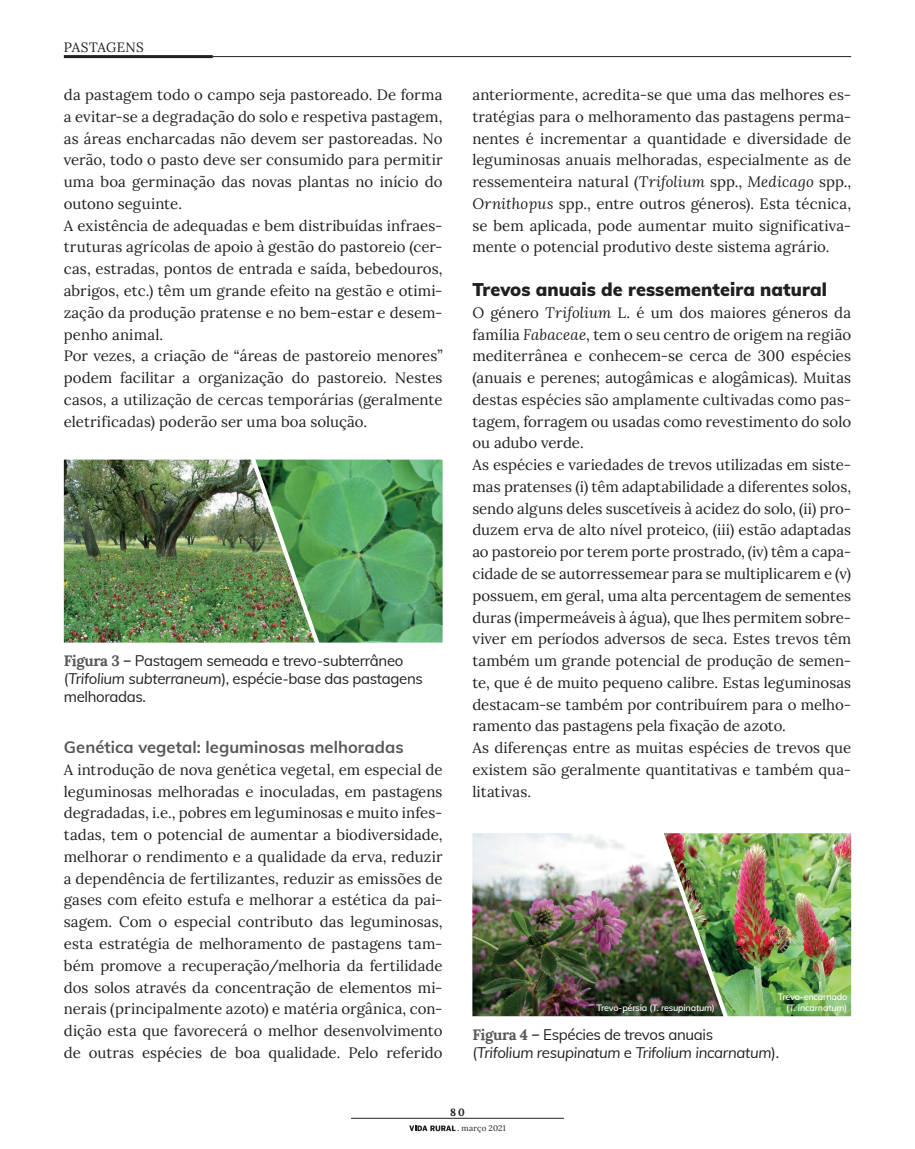
<style>
.page{position:relative;width:915px;height:1149px;background:#fff}
.page>*{position:absolute;margin:0;border:0;box-sizing:border-box;transform-origin:0 0}
.t1{font:900 18px "Muli";letter-spacing:.005em;color:#231f20}
.t2{font:700 16.5px "Muli";letter-spacing:.005em;color:#57585a}
.t3{font:15px/21.8px "Lora";color:#231f20}
.t4{font:15px/18px "Muli";letter-spacing:-.02em;color:#231f20}
.t5{font:italic 15px/18px "Muli";letter-spacing:-.02em;color:#231f20}
.t6{font:13.5px "Lora";letter-spacing:.025em;color:#231f20}
.t7{font:700 10.5px "Lora";color:#231f20}
.t8{font:600 9px/10.8px "Muli";letter-spacing:-.02em;color:#fff;text-align:right}
.t9{font:8.1px "Lora";letter-spacing:.02em;color:#231f20}
.s1{font-family:"Lora";font-weight:700;color:#57585a}
.s2{font-style:italic}
.s3{font-family:"Lora";font-weight:700;font-style:normal;color:#57585a}
.s4{font-style:normal}
.s5{font-family:"Poynter Text Roman Two"}
</style>
<div class="page">
<svg style="left:409px;top:1125px;width:46px;height:5px"></svg>
<hr style="left:64px;top:55px;width:149px;height:3px;background:#231f20">
<hr style="left:351px;top:1117px;width:212px;height:1px;background:#231f20">
<hr style="left:213px;top:56px;width:637px;height:1px;background:#231f20">
<img style="left:64px;top:459px;width:191px;height:183px">
<img style="left:255px;top:459px;width:187px;height:183px">
<img style="left:472px;top:833px;width:191px;height:182px">
<img style="left:663px;top:833px;width:187px;height:182px">
<hr style="left:914px;top:0;width:1px;height:999px;background:#2fb678">
<svg style="left:914px;top:0;width:1px;height:352px"></svg>
<p class="t6" style="left:64px;top:37px;width:82px">PASTAGENS</p>
<p class="t3" style="left:64px;top:83px;width:380px">da pastagem todo o campo seja pastoreado. De forma a evitar-se a degradação do solo e respetiva pastagem, as áreas encharcadas não devem ser pastoreadas. No verão, todo o pasto deve ser consumido para permitir uma boa germinação das novas plantas no início do outono seguinte.<br>A existência de adequadas e bem distribuídas infraes&shy;truturas agrícolas de apoio à gestão do pastoreio (cer&shy;cas, estradas, pontos de entrada e saída, bebedouros, abrigos, etc.) têm um grande efeito na gestão e otimi&shy;zação da produção pratense e no bem-estar e desem&shy;penho animal.<br>Por vezes, a criação de “áreas de pastoreio menores” podem facilitar a organização do pastoreio. Nestes casos, a utilização de cercas temporárias (geralmente eletrificadas) poderão ser uma boa solução.</p>
<p class="t4" style="left:64px;top:651px;width:360px"><span class="s1">Figura 3 –</span> Pastagem semeada e trevo-subterrâneo (<span class="s2">Trifolium subterraneum</span>), espécie-base das pastagens melhoradas.</p>
<p class="t2" style="left:64px;top:735px;width:341px">Genética vegetal: leguminosas melhoradas</p>
<p class="t3" style="left:64px;top:757px;width:380px;text-align:justify">A introdução de nova genética vegetal, em especial de leguminosas melhoradas e inoculadas, em pastagens degradadas, i.e., pobres em leguminosas e muito infes&shy;tadas, tem o potencial de aumentar a biodiversidade, melhorar o rendimento e a qualidade da erva, reduzir a dependência de fertilizantes, reduzir as emissões de gases com efeito estufa e melhorar a estética da pai&shy;sagem. Com o especial contributo das leguminosas, esta estratégia de melhoramento de pastagens tam&shy;bém promove a recuperação/melhoria da fertilidade dos solos através da concentração de elementos mi&shy;nerais (principalmente azoto) e matéria orgânica, con&shy;dição esta que favorecerá o melhor desenvolvimento de outras espécies de boa qualidade. Pelo referido</p>
<p class="t3" style="left:472px;top:83px;width:380px;text-align:justify">anteriormente, acredita-se que uma das melhores es&shy;tratégias para o melhoramento das pastagens perma&shy;nentes é incrementar a quantidade e diversidade de leguminosas anuais melhoradas, especialmente as de ressementeira natural (<span class="s2">Trifolium</span> spp., <span class="s2">Medicago</span> spp., <span class="s2">Ornithopus</span> spp., entre outros géneros). Esta técnica, se bem aplicada, pode aumentar muito significativa&shy;mente o potencial produtivo deste sistema agrário.</p>
<p class="t1" style="left:472px;top:276px;width:356px">Trevos anuais de ressementeira natural</p>
<p class="t3" style="left:472px;top:300px;width:380px">O género <span class="s2">Trifolium</span> L. é um dos maiores géneros da família <span class="s2">Fabaceae</span>, tem o seu centro de origem na região mediterrânea e conhecem-se cerca de 300 espécies (anuais e perenes; autogâmicas e alogâmicas). Muitas destas espécies são amplamente cultivadas como pas&shy;tagem, forragem ou usadas como revestimento do solo ou adubo verde.<br>As espécies e variedades de trevos utilizadas em siste&shy;mas pratenses (i) têm adaptabilidade a diferentes solos, sendo alguns deles suscetíveis à acidez do solo, (ii) pro&shy;duzem erva de alto nível proteico, (iii) estão adaptadas ao pastoreio por terem porte prostrado, (iv) têm a capa&shy;cidade de se autorressemear para se multiplicarem e (v) possuem, em geral, uma alta percentagem de sementes duras (impermeáveis à água), que lhes permitem sobre&shy;viver em períodos adversos de seca. Estes trevos têm também um grande potencial de produção de semen&shy;te, que é de muito pequeno calibre. Estas leguminosas destacam-se também por contribuírem para o melho&shy;ramento das pastagens pela fixação de azoto.<br>As diferenças entre as muitas espécies de trevos que existem são geralmente quantitativas e também qua&shy;litativas.</p>
<p class="t8" style="left:596px;top:1001px;width:120px">Trevo-pérsia (<span class="s2">T. resupinatum</span>)</p>
<p class="t8" style="left:777px;top:990px;width:71px">Trevo-encarnado (<span class="s2">T. incarnatum</span>)</p>
<p class="t5" style="left:472px;top:1024px;width:308px"><span class="s3">Figura 4 –</span> <span class="s4">Espécies de trevos anuais<br>(</span>Trifolium resupinatum <span class="s4">e</span> Trifolium incarnatum<span class="s4">).</span></p>
<p class="t7" style="left:450px;top:1103px;width:16px">80</p>
<p class="t9" style="left:457px;top:1121px;width:50px"><span class="s5">.</span> março 2021</p>
</div>
